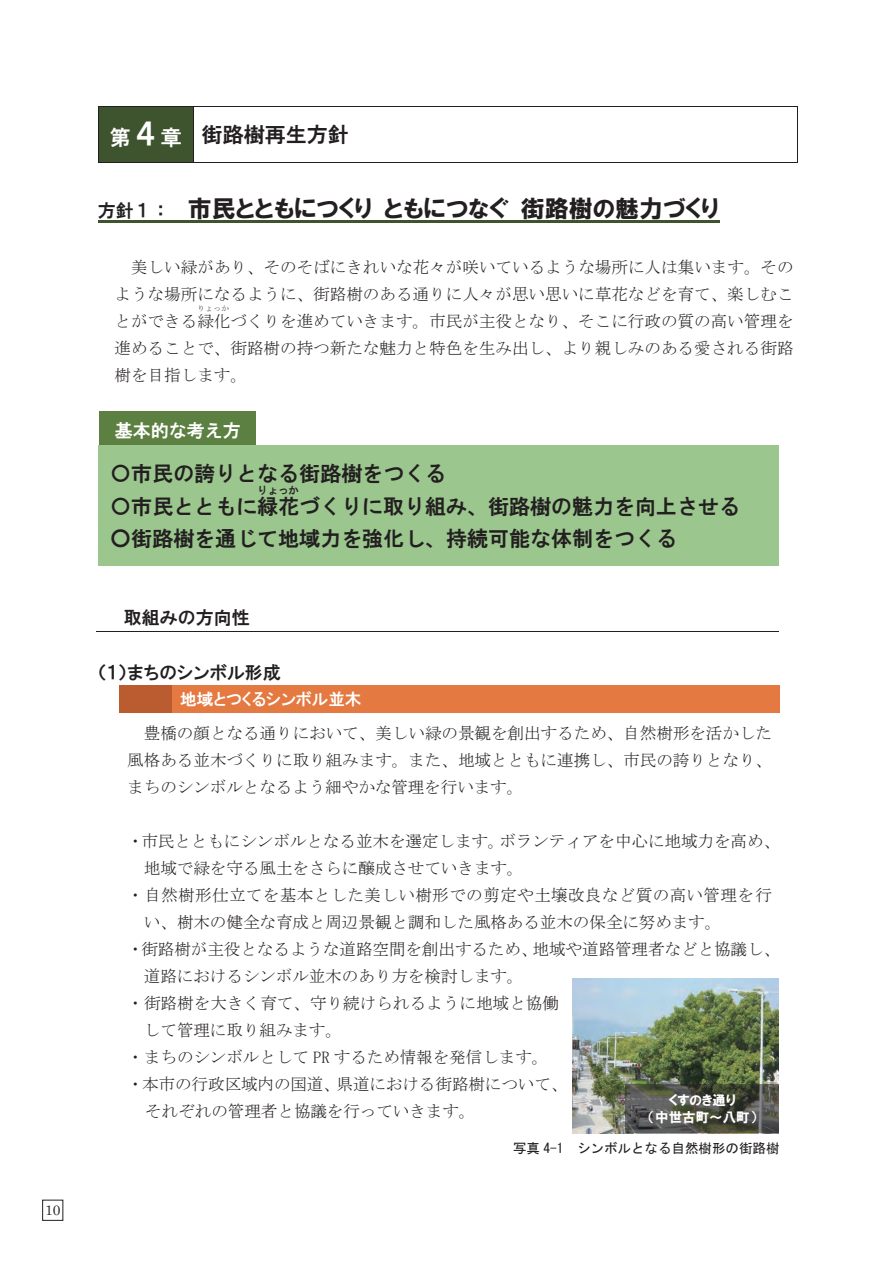
<style>
.page{position:relative;width:893px;height:1263px;background:#fff}
.page>*{position:absolute;margin:0;border:0;box-sizing:border-box;transform-origin:0 0}
.t1{font:24px "HGP Soei Kakugothic UB";color:#231f20}
.t2{font:21px/32.5px "HG Gothic E";color:#231f20}
.t3{font:21px "HGS Gothic E";color:#231f20}
.t4{font:18px "HGP Gothic E";letter-spacing:-.005em;color:#231f20}
.t5{font:18px "HG Gothic E";color:#231f20}
.t6{font:18px "HG Gothic E";color:#fff}
.t7{font:16.5px/27px "MS Mincho";color:#231f20;text-align:justify}
.t8{font:16.5px "MS Mincho";letter-spacing:.02em;color:#231f20}
.t9{font:16.5px "HGP Gothic E";color:#fff}
.t10{font:13.8px "Century";color:#231f20}
.t11{font:13.5px "MS Gothic";color:#231f20}
.t12{font:13.5px/17.7px "HGP Soei Kakugothic UB";color:#fff;text-align:center}
.t13{font:10.5px "HG Gothic E";color:#231f20}
.t14{font:7.5px "MS Mincho";color:#231f20}
.s1{color:#fff}
.s2{font-size:30px;color:#fff}
.s3{font-family:"HG Gothic E";font-size:18px}
</style>
<div class="page">
<div style="left:98px;top:107px;width:95px;height:55px;background:#3d542e"></div>
<hr style="left:98px;top:106px;width:95px;height:1px;background:#231f20">
<hr style="left:194px;top:106px;width:603px;height:1px;background:#231f20">
<hr style="left:98px;top:107px;width:1px;height:55px;background:#231f20">
<hr style="left:98px;top:162px;width:95px;height:1px;background:#231f20">
<hr style="left:193px;top:107px;width:1px;height:55px;background:#231f20">
<hr style="left:194px;top:162px;width:603px;height:1px;background:#231f20">
<hr style="left:797px;top:107px;width:1px;height:55px;background:#231f20">
<hr style="left:98px;top:220px;width:621px;height:3px;background:#3d542e">
<hr style="left:97px;top:631px;width:682px;height:1px;background:#231f20">
<div style="left:119px;top:686px;width:53px;height:27px;background:#ba5c30"></div>
<div style="left:172px;top:686px;width:608px;height:27px;background:#e47941"></div>
<div style="left:99px;top:445px;width:680px;height:120px;background:#9bc78f"></div>
<div style="left:100px;top:411px;width:156px;height:34px;background:#5c8041"></div>
<img style="left:573px;top:979px;width:206px;height:154px">
<svg style="left:626px;top:1084px;width:153px;height:49px;background:#4e5047"></svg>
<p class="t10" style="left:45px;top:1199px;width:17px">10</p>
<p class="t3" style="left:110px;top:124px;width:241px"><span class="s1">第</span><span class="s2">４</span><span class="s1">章</span> 街路樹再生方針</p>
<h1 class="t1" style="left:98px;top:196px;width:623px"><span class="s3">方針１：</span> 市民とともにつくりともにつなぐ街路樹の魅力づくり</h1>
<p class="t7" style="left:115px;top:253px;width:681px">　美しい緑があり、そのそばにきれいな花々が咲いているような場所に人は集います。そのような場所になるように、街路樹のある通りに人々が思い思いに草花などを育て、楽しむことができる緑化づくりを進めていきます。市民が主役となり、そこに行政の質の高い管理を進めることで、街路樹の持つ新たな魅力と特色を生み出し、より親しみのある愛される街路樹を目指します。</p>
<p class="t14" style="left:197px;top:305px;width:33px">りょっか</p>
<p class="t6" style="left:115px;top:422px;width:127px">基本的な考え方</p>
<p class="t2" style="left:110px;top:457px;width:631px">〇市民の誇りとなる街路樹をつくる<br>〇市民とともに緑花づくりに取り組み、街路樹の魅力を向上させる</p>
<p class="t13" style="left:257px;top:485px;width:43px">りょっか</p>
<p class="t2" style="left:110px;top:522px;width:568px">○街路樹を通じて地域力を強化し、持続可能な体制をつくる</p>
<p class="t5" style="left:124px;top:609px;width:127px">取組みの方向性</p>
<p class="t4" style="left:98px;top:663px;width:185px">（１）まちのシンボル形成</p>
<p class="t9" style="left:180px;top:691px;width:183px">地域とつくるシンボル並木</p>
<p class="t7" style="left:127px;top:720px;width:646px;text-indent:17px">豊橋の顔となる通りにおいて、美しい緑の景観を創出するため、自然樹形を活かした風格ある並木づくりに取り組みます。また、地域とともに連携し、市民の誇りとなり、まちのシンボルとなるよう細やかな管理を行います。</p>
<p class="t7" style="left:127px;top:828px;width:654px">・市民とともにシンボルとなる並木を選定します。ボランティアを中心に地域力を高め、</p>
<p class="t7" style="left:144px;top:855px;width:381px">地域で緑を守る風土をさらに醸成させていきます。</p>
<p class="t8" style="left:127px;top:887px;width:646px">・自然樹形仕立てを基本とした美しい樹形での剪定や土壌改良など質の高い管理を行</p>
<p class="t7" style="left:144px;top:909px;width:579px">い、樹木の健全な育成と周辺景観と調和した風格ある並木の保全に努めます。</p>
<p class="t7" style="left:127px;top:936px;width:654px">・街路樹が主役となるような道路空間を創出するため、地域や道路管理者などと協議し、</p>
<p class="t7" style="left:144px;top:963px;width:381px">道路におけるシンボル並木のあり方を検討します。</p>
<p class="t7" style="left:127px;top:990px;width:433px">・街路樹を大きく育て、守り続けられるように地域と協働</p>
<p class="t7" style="left:144px;top:1017px;width:199px">して管理に取り組みます。</p>
<p class="t7" style="left:127px;top:1044px;width:423px">・まちのシンボルとして PR するため情報を発信します。</p>
<p class="t7" style="left:127px;top:1071px;width:442px">・本市の行政区域内の国道、県道における街路樹について、</p>
<p class="t7" style="left:145px;top:1098px;width:332px">それぞれの管理者と協議を行っていきます。</p>
<p class="t12" style="left:648px;top:1091px;width:110px">くすのき通り<br>（中世古町～八町）</p>
<p class="t11" style="left:513px;top:1141px;width:268px">写真 4-1 シンボルとなる自然樹形の街路樹</p>
</div>
